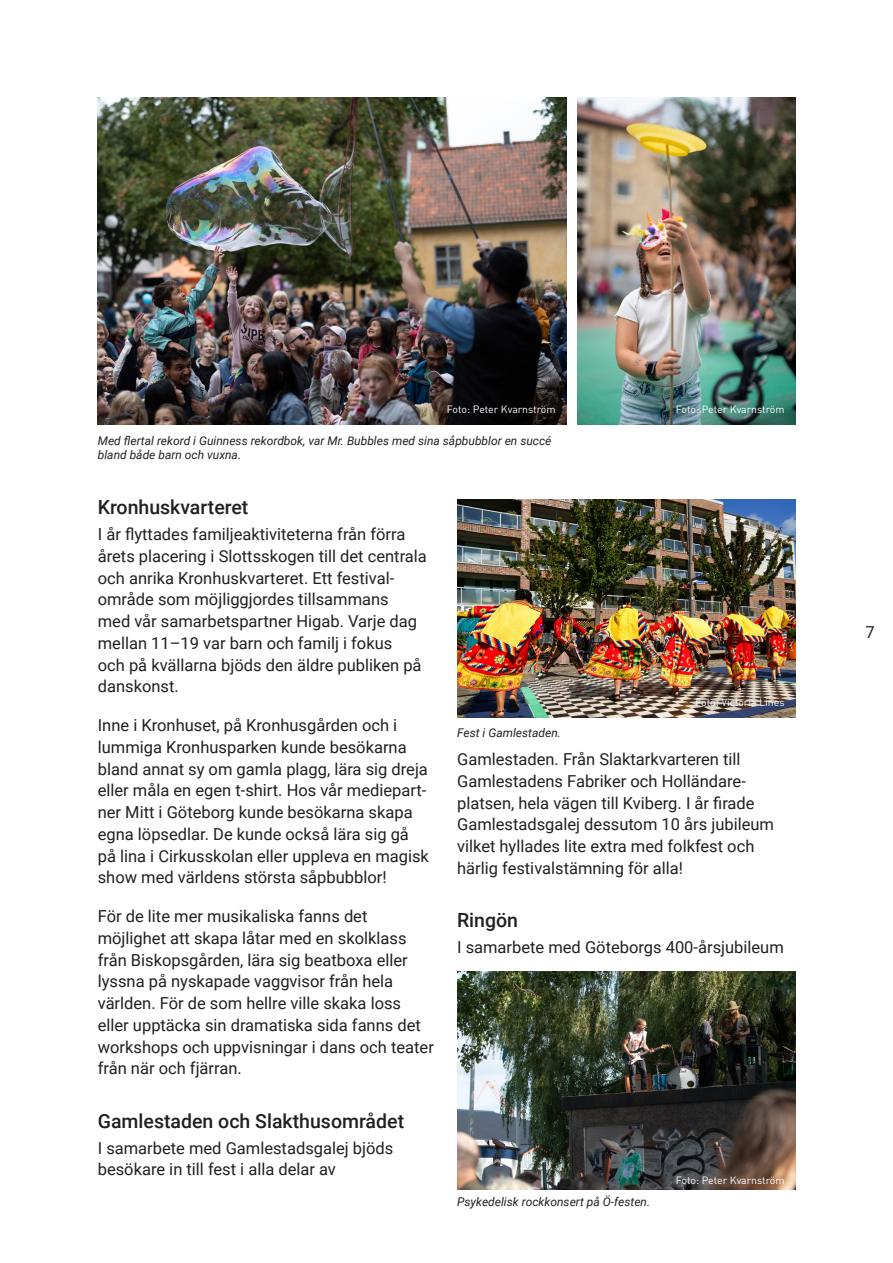
<style>
.page{position:relative;width:893px;height:1263px;background:#fff}
.page>*{position:absolute;margin:0;border:0;box-sizing:border-box;transform-origin:0 0}
.Underrubrik{font:500 19.5px "Roboto";color:#231f20}
.Brödtext{font:16.5px/21.8px "Roboto";color:#231f20}
.Bildtext{font:italic 12px/14.4px "Roboto";color:#231f20}
.Foto_byline{font:10.5px "DIN Pro";color:#fff}
</style>
<div class="page">
<img style="left:98px;top:98px;width:468px;height:327px">
<img style="left:457px;top:499px;width:338px;height:219px">
<img style="left:457px;top:971px;width:338px;height:218px">
<svg style="left:688px;top:691px;width:104px;height:23px;background:#817673"></svg>
<img style="left:577px;top:98px;width:218px;height:327px">
<p class="Foto_byline" style="left:447px;top:402px;width:110px">Foto: Peter Kvarnström</p>
<p class="Foto_byline" style="left:676px;top:402px;width:110px">Foto: Peter Kvarnström</p>
<p class="Bildtext" style="left:98px;top:433px;width:455px">Med flertal rekord i Guinness rekordbok, var Mr. Bubbles med sina såpbubblor en succé bland både barn och vuxna.</p>
<p class="Underrubrik" style="left:98px;top:493px;width:152px">Kronhuskvarteret</p>
<p class="Brödtext" style="left:98px;top:523px;width:330px">I år flyttades familjeaktiviteterna från förra årets placering i Slottsskogen till det centrala och anrika Kronhuskvarteret. Ett festival&shy;område som möjliggjordes tillsammans<br>med vår samarbetspartner Higab. Varje dag mellan 11–19 var barn och familj i fokus<br>och på kvällarna bjöds den äldre publiken på danskonst.</p>
<p class="Brödtext" style="left:98px;top:714px;width:333px">Inne i Kronhuset, på Kronhusgården och i lummiga Kronhusparken kunde besökarna bland annat sy om gamla plagg, lära sig dreja eller måla en egen t-shirt. Hos vår mediepart&shy;ner Mitt i Göteborg kunde besökarna skapa egna löpsedlar. De kunde också lära sig gå på lina i Cirkusskolan eller uppleva en magisk show med världens största såpbubblor!</p>
<p class="Brödtext" style="left:98px;top:905px;width:338px">För de lite mer musikaliska fanns det möjlighet att skapa låtar med en skolklass från Biskopsgården, lära sig beatboxa eller lyssna på nyskapade vaggvisor från hela världen. För de som hellre ville skaka loss eller upptäcka sin dramatiska sida fanns det workshops och uppvisningar i dans och teater från när och fjärran.</p>
<p class="Underrubrik" style="left:98px;top:1107px;width:308px">Gamlestaden och Slakthusområdet</p>
<p class="Brödtext" style="left:98px;top:1136px;width:297px">I samarbete med Gamlestadsgalej bjöds besökare in till fest i alla delar av</p>
<p class="Bildtext" style="left:457px;top:725px;width:105px">Fest i Gamlestaden.</p>
<p class="Foto_byline" style="left:695px;top:695px;width:91px">Foto: Victoria Lines</p>
<p class="Brödtext" style="left:457px;top:748px;width:318px">Gamlestaden. Från Slaktarkvarteren till Gamlestadens Fabriker och Holländare&shy;platsen, hela vägen till Kviberg. I år firade Gamlestadsgalej dessutom 10 års jubileum vilket hyllades lite extra med folkfest och härlig festivalstämning för alla!</p>
<p class="Underrubrik" style="left:457px;top:906px;width:62px">Ringön</p>
<p class="Brödtext" style="left:457px;top:936px;width:328px">I samarbete med Göteborgs 400-årsjubileum</p>
<p class="Bildtext" style="left:457px;top:1194px;width:195px">Psykedelisk rockkonsert på Ö-festen.</p>
<p class="Foto_byline" style="left:676px;top:1173px;width:110px">Foto: Peter Kvarnström</p>
<p class="Brödtext" style="left:865px;top:620px;width:11px">7</p>
</div>
